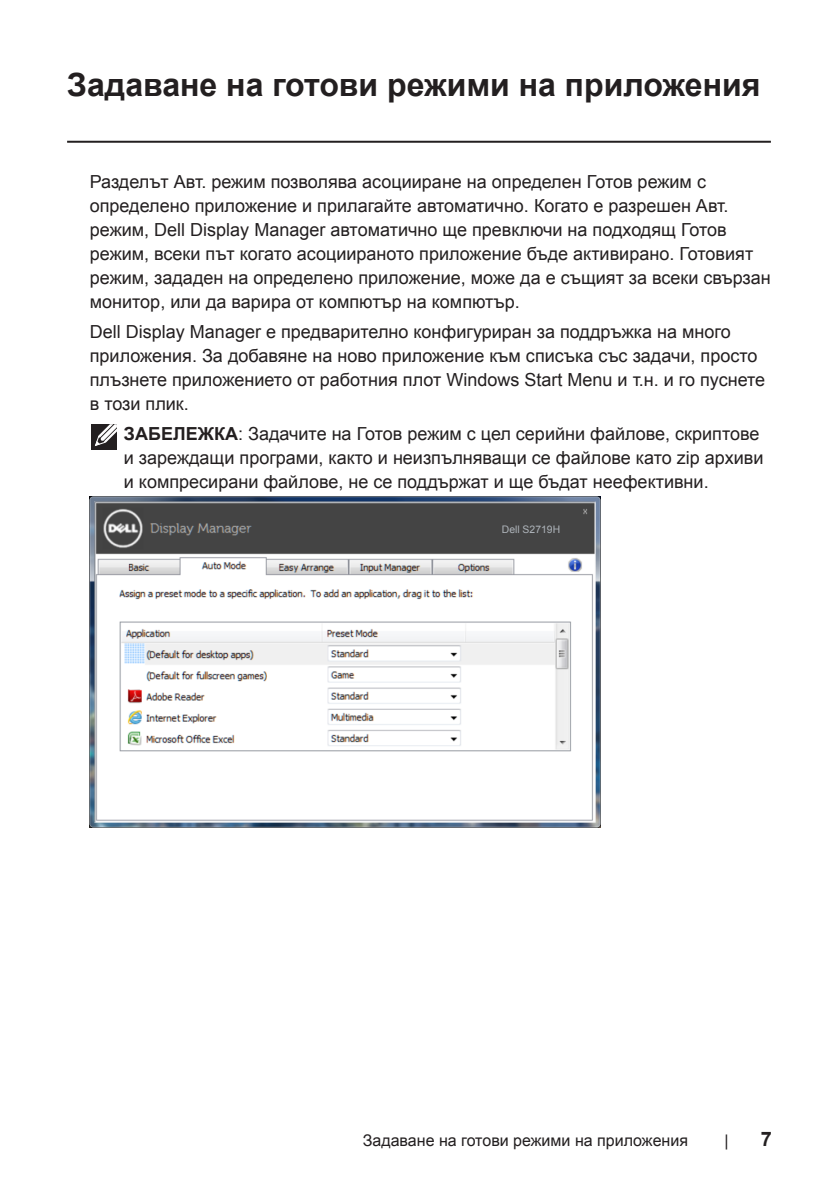
<style>
.page{position:relative;width:840px;height:1191px;background:#fff}
.page>*{position:absolute;margin:0;border:0;box-sizing:border-box;transform-origin:0 0}
.Head_1{font:700 32px "Arial";color:#231f20}
.t1{font:700 20px "Arial";color:#231f20}
.Paragraph{font:18px/24px "Arial";color:#231f20}
.Note{font:18px/24px "Arial";color:#231f20}
.t2{font:16px "Arial";color:#231f20}
.t3{font:10.4px "Arial";color:#aeb4ba}
.s1{font-weight:700}
</style>
<div class="page">
<hr style="left:67px;top:141px;width:703px;height:2px;background:#231f20">
<img style="left:90px;top:497px;width:510px;height:330px">
<div style="left:499px;top:522px;width:89px;height:14px;background:#444"></div>
<div style="left:91px;top:424px;width:26px;height:26px;background:#231f20"></div>
<svg style="left:95px;top:424px;width:22px;height:22px"></svg>
<p class="Head_1" style="left:67px;top:64px;width:694px">Задаване на готови режими на приложения</p>
<p class="Paragraph" style="left:90px;top:170px;width:682px">Разделът Авт. режим позволява асоцииране на определен Готов режим с определено приложение и прилагайте автоматично. Когато е разрешен Авт. режим, Dell Display Manager автоматично ще превключи на подходящ Готов режим, всеки път когато асоциираното приложение бъде активирано. Готовият режим, зададен на определено приложение, може да е същият за всеки свързан монитор, или да варира от компютър на компютър.</p>
<p class="Paragraph" style="left:90px;top:320px;width:676px">Dell Display Manager е предварително конфигуриран за поддръжка на много приложения. За добавяне на ново приложение към списъка със задачи, просто плъзнете приложението от работния плот Windows Start Menu и т.н. и го пуснете в този плик.</p>
<p class="Note" style="left:124px;top:421px;width:640px"><span class="s1">ЗАБЕЛЕЖКА</span>: Задачите на Готов режим с цел серийни файлове, скриптове и зареждащи програми, както и неизпълняващи се файлове като zip архиви и компресирани файлове, не се поддържат и ще бъдат неефективни.</p>
<p class="t3" style="left:501px;top:522px;width:60px">Dell S2719H</p>
<p class="t2" style="left:362px;top:1129px;width:326px">Задаване на готови режими на приложения</p>
<p class="t2" style="left:724px;top:1129px;width:6px">|</p>
<p class="t1" style="left:760px;top:1125px;width:13px">7</p>
</div>
